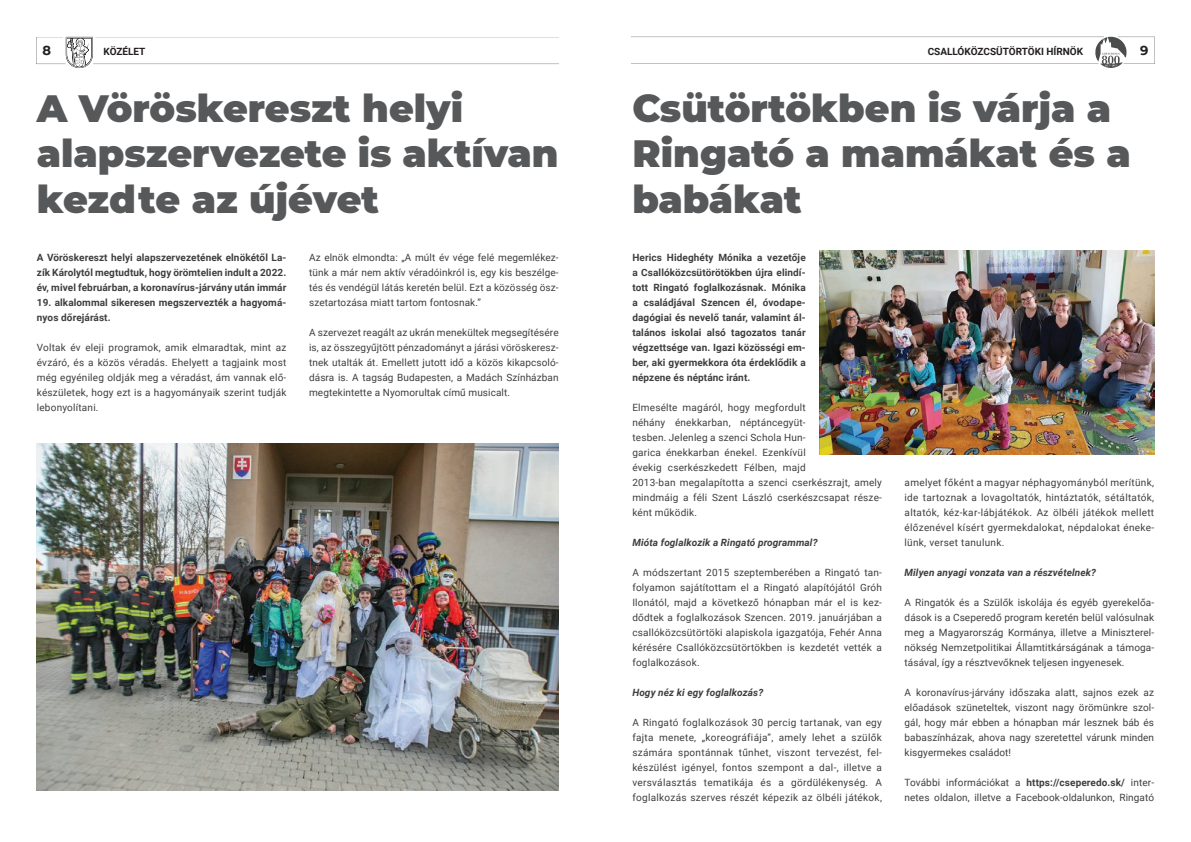
<style>
.page{position:relative;width:1191px;height:842px;background:#fff}
.page>*{position:absolute;margin:0;border:0;box-sizing:border-box;transform-origin:0 0}
.t1{font:900 38px/45.6px "Montserrat";color:#57585a}
.t2{font:700 13px "Montserrat";color:#231f20}
.body{font:10px/15px "Roboto";letter-spacing:.02em;color:#3e3e3f;text-align:justify}
.body-2{font:700 10px/15px "Roboto";letter-spacing:.01em;color:#3e3e3f;text-align:justify}
.body-3{font:italic 700 10px "Roboto";letter-spacing:.01em;color:#3e3e3f}
.t3{font:700 10px "Roboto";color:#231f20}
.s1{font-weight:700}
</style>
<div class="page">
<svg style="left:36px;top:37px;width:523px;height:32px"></svg>
<svg style="left:631px;top:37px;width:523px;height:31px"></svg>
<img style="left:37px;top:443px;width:521px;height:348px">
<img style="left:820px;top:251px;width:334px;height:204px">
<p class="t2" style="left:43px;top:41px;width:10px">8</p>
<p class="t3" style="left:103px;top:44px;width:43px">KÖZÉLET</p>
<p class="t3" style="left:927px;top:44px;width:157px">CSALLÓKÖZCSÜTÖRTÖKI HÍRNÖK</p>
<p class="t2" style="left:1140px;top:41px;width:10px">9</p>
<p class="t1" style="left:37px;top:83px;width:523px">A Vöröskereszt helyi alapszervezete is aktívan kezdte az újévet</p>
<p class="t1" style="left:632px;top:83px;width:500px">Csütörtökben is várja a<br>Ringató a mamákat és a babákat</p>
<p class="body" style="left:309px;top:250px;width:251px">Az elnök elmondta: „A múlt év vége felé megemlékez&shy;tünk a már nem aktív véradóinkról is, egy kis beszélge&shy;tés és vendégül látás keretén belül. Ezt a közösség ös - szetartozása miatt tartom fontosnak.”</p>
<p class="body" style="left:309px;top:325px;width:251px">A szervezet reagált az ukrán menekültek megsegítésére is, az összegyűjtött pénzadományt a járási vöröskeresz&shy;tnek utalták át. Emellett jutott idő a közös kikapcsoló&shy;dásra is. A tagság Budapesten, a Madách Színházban megtekintette a Nyomorultak című musicalt.</p>
<p class="body-2" style="left:37px;top:250px;width:251px">A Vöröskereszt helyi alapszervezetének elnökétől La&shy;zík Károlytól megtudtuk, hogy örömtelien indult a 2022. év, mivel februárban, a koronavírus-járvány után immár</p>
<p class="body-2" style="left:37px;top:295px;width:251px">19. alkalommal sikeresen megszervezték a hagyomá&shy;nyos dőrejárást.</p>
<p class="body" style="left:37px;top:340px;width:251px">Voltak év eleji programok, amik elmaradtak, mint az évzáró, és a közös véradás. Ehelyett a tagjaink most még egyénileg oldják meg a véradást, ám vannak elő&shy;készületek, hogy ezt is a hagyományaik szerint tudják lebonyolítani.</p>
<p class="body-2" style="left:632px;top:250px;width:175px">Herics Hideghéty Mónika a vezetője a Csallóközcsütörötökben újra elindí&shy;tott Ringató foglalkozásnak. Mónika a családjával Szencen él, óvodape&shy;dagógiai és nevelő tanár, valamint ál&shy;talános iskolai alsó tagozatos tanár végzettsége van. Igazi közösségi em&shy;ber, aki gyermekkora óta érdeklődik a népzene és néptánc iránt.</p>
<p class="body" style="left:632px;top:400px;width:251px;text-align:left">Elmesélte magáról, hogy megfordult<br>néhány énekkarban, néptáncegyüt-<br>tesben. Jelenleg a szenci Schola Hun-<br>garica énekkarban énekel. Ezenkívül<br>évekig cserkészkedett Félben, majd<br>2013-ban megalapította a szenci cserkészrajt, amely mindmáig a féli Szent László cserkészcsapat része&shy;ként működik.</p>
<p class="body-3" style="left:632px;top:535px;width:187px">Mióta foglalkozik a Ringató programmal?</p>
<p class="body" style="left:632px;top:565px;width:251px">A módszertant 2015 szeptemberében a Ringató tan&shy;folyamon sajátítottam el a Ringató alapítójától Gróh Ilonától, majd a következő hónapban már el is kez&shy;dődtek a foglalkozások Szencen. 2019. januárjában a csallóközcsütörtöki alapiskola igazgatója, Fehér Anna kérésére Csallóközcsütörtökben is kezdetét vették a foglalkozások.</p>
<p class="body-3" style="left:632px;top:685px;width:132px">Hogy néz ki egy foglalkozás?</p>
<p class="body" style="left:632px;top:715px;width:251px">A Ringató foglalkozások 30 percig tartanak, van egy fajta menete, „koreográfiája”, amely lehet a szülők számára spontánnak tűnhet, viszont tervezést, fel&shy;készülést igényel, fontos szempont a dal-, illetve a versválasztás tematikája és a gördülékenység. A foglalkozás szerves részét képezik az ölbéli játékok,</p>
<p class="body" style="left:904px;top:475px;width:251px">amelyet főként a magyar néphagyományból merítünk, ide tartoznak a lovagoltatók, hintáztatók, sétáltatók, altatók, kéz-kar-lábjátékok. Az ölbéli játékok mellett élőzenével kísért gyermekdalokat, népdalokat éneke&shy;lünk, verset tanulunk.</p>
<p class="body-3" style="left:904px;top:565px;width:193px">Milyen anyagi vonzata van a részvételnek?</p>
<p class="body" style="left:904px;top:595px;width:251px">A Ringatók és a Szülők iskolája és egyéb gyerekelőa&shy;dások is a Cseperedő program keretén belül valósulnak meg a Magyarország Kormánya, illetve a Miniszterel&shy;nökség Nemzetpolitikai Államtitkárságának a támoga&shy;tásával, így a résztvevőknek teljesen ingyenesek.</p>
<p class="body" style="left:904px;top:685px;width:251px">A koronavírus-járvány időszaka alatt, sajnos ezek az előadások szüneteltek, viszont nagy örömünkre szol&shy;gál, hogy már ebben a hónapban már lesznek báb és babaszínházak, ahova nagy szeretettel várunk minden kisgyermekes családot!</p>
<p class="body" style="left:904px;top:775px;width:251px">További információkat a <span class="s1">https://cseperedo.sk/</span> inter&shy;netes oldalon, illetve a Facebook-oldalunkon, Ringató</p>
</div>
